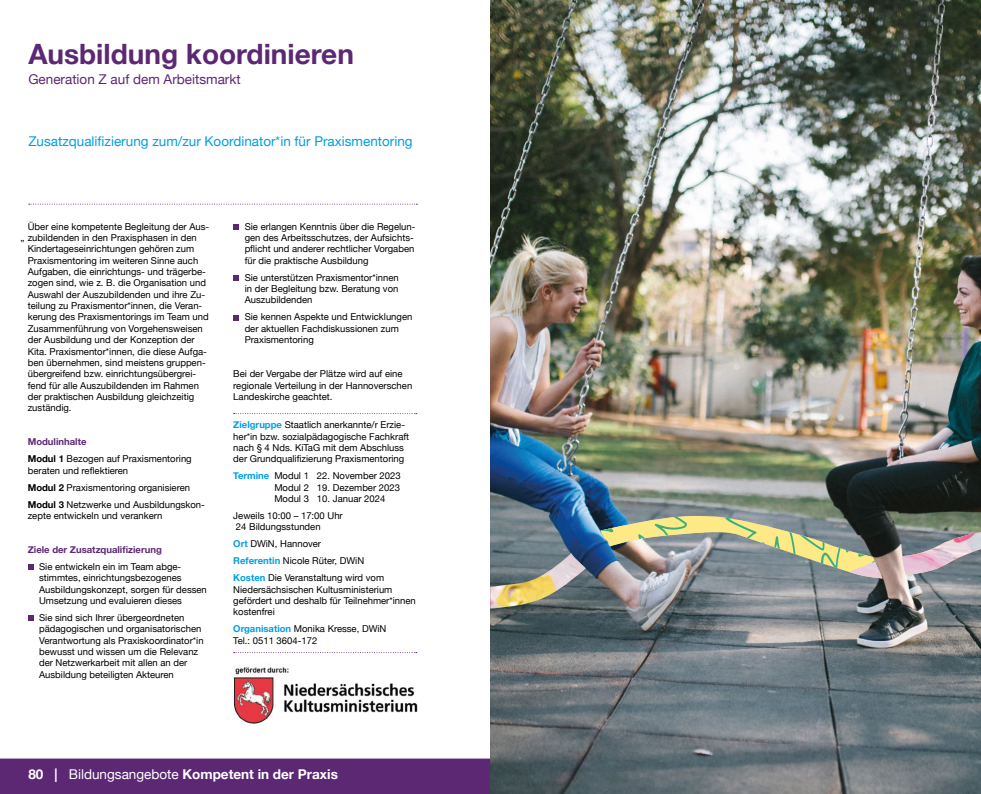
<style>
.page{position:relative;width:981px;height:794px;background:#fff}
.page>*{position:absolute;margin:0;border:0;box-sizing:border-box;transform-origin:0 0}
.t1{font:700 28px "Helvetica Neue";color:#5c2874}
.t2{font:13.5px "Helvetica Neue";color:#009fe3}
.t3{font:700 13.5px "Helvetica Neue";color:#fff}
.t4{font:13.5px "Helvetica Neue";color:#5c2874}
.t5{font:9.5px/11.3px "Helvetica Neue";color:#000}
.t6{font:700 9.5px "Helvetica Neue";color:#5c2874}
.s1{font-weight:700;color:#5c2874}
.s2{font-weight:700}
.s3{font-weight:700;color:#009fe3}
.s4{font-weight:400}
</style>
<div class="page">
<svg style="left:29px;top:204px;width:388px;height:1px"></svg>
<div style="left:0;top:758px;width:490px;height:36px;background:#5c2874"></div>
<svg style="left:28px;top:564px;width:5px;height:6px"></svg>
<svg style="left:28px;top:615px;width:5px;height:6px"></svg>
<svg style="left:233px;top:224px;width:6px;height:6px"></svg>
<svg style="left:233px;top:275px;width:6px;height:6px"></svg>
<svg style="left:233px;top:315px;width:6px;height:5px"></svg>
<svg style="left:234px;top:413px;width:183px;height:1px"></svg>
<svg style="left:234px;top:652px;width:183px;height:1px"></svg>
<img style="left:233px;top:667px;width:184px;height:57px">
<img style="left:490px;top:0;width:491px;height:794px">
<img style="left:490px;top:553px;width:27px;height:55px">
<svg style="left:517px;top:553px;width:69px;height:55px;background:#949482"></svg>
<img style="left:600px;top:516px;width:282px;height:62px">
<img style="left:849px;top:561px;width:33px;height:17px">
<img style="left:902px;top:532px;width:79px;height:43px">
<h1 class="t1" style="left:28px;top:32px;width:327px">Ausbildung koordinieren</h1>
<h2 class="t4" style="left:28px;top:69px;width:214px">Generation Z auf dem Arbeitsmarkt</h2>
<h2 class="t2" style="left:28px;top:132px;width:386px">Zusatzqualifizierung zum/zur Koordinator*in für Praxismentoring</h2>
<p class="t5" style="left:28px;top:221px;width:183px">Über eine kompetente Begleitung der Aus-</p>
<p class="t5" style="left:20px;top:232px;width:178px">„ zubildenden in den Praxisphasen in den</p>
<p class="t5" style="left:28px;top:244px;width:168px">Kindertageseinrichtungen gehören zum</p>
<p class="t5" style="left:28px;top:255px;width:172px">Praxismentoring im weiteren Sinne auch</p>
<p class="t5" style="left:28px;top:266px;width:180px">Aufgaben, die einrichtungs- und trägerbe-</p>
<p class="t5" style="left:28px;top:278px;width:180px">zogen sind, wie z. B. die Organisation und</p>
<p class="t5" style="left:28px;top:289px;width:179px">Auswahl der Auszubildenden und ihre Zu-</p>
<p class="t5" style="left:28px;top:301px;width:176px">teilung zu Praxismentor*innen, die Veran-</p>
<p class="t5" style="left:28px;top:312px;width:182px">kerung des Praxismentorings im Team und</p>
<p class="t5" style="left:28px;top:323px;width:176px">Zusammenführung von Vorgehensweisen</p>
<p class="t5" style="left:28px;top:335px;width:168px">der Ausbildung und der Konzeption der</p>
<p class="t5" style="left:28px;top:346px;width:181px">Kita. Praxismentor*innen, die diese Aufga-</p>
<p class="t5" style="left:28px;top:357px;width:179px">ben übernehmen, sind meistens gruppen-</p>
<p class="t5" style="left:28px;top:369px;width:170px">übergreifend bzw. einrichtungsübergrei-</p>
<p class="t5" style="left:28px;top:380px;width:173px">fend für alle Auszubildenden im Rahmen</p>
<p class="t5" style="left:28px;top:391px;width:168px">der praktischen Ausbildung gleichzeitig</p>
<p class="t5" style="left:28px;top:403px;width:45px">zuständig.</p>
<p class="t5" style="left:28px;top:434px;width:165px;line-height:17px"><span class="s1">Modulinhalte<br></span><span class="s2">Modul 1</span> Bezogen auf Praxismentoring</p>
<p class="t5" style="left:28px;top:462px;width:179px;line-height:17px">beraten und reflektieren<br><span class="s2">Modul 2</span> Praxismentoring organisieren<br><span class="s2">Modul 3</span> Netzwerke und Ausbildungskon-</p>
<p class="t5" style="left:28px;top:510px;width:136px">zepte entwickeln und verankern</p>
<p class="t6" style="left:28px;top:542px;width:136px">Ziele der Zusatzqualifizierung</p>
<p class="t5" style="left:39px;top:561px;width:169px">Sie entwickeln ein im Team abge&shy;stimmtes, einrichtungsbezogenes Ausbildungskonzept, sorgen für dessen Umsetzung und evaluieren dieses</p>
<p class="t5" style="left:39px;top:612px;width:166px">Sie sind sich Ihrer übergeordneten pädagogischen und organisatorischen Verantwortung als Praxiskoordinator*in bewusst und wissen um die Relevanz der Netzwerkarbeit mit allen an der Ausbildung beteiligten Akteuren</p>
<p class="t5" style="left:245px;top:221px;width:172px">Sie erlangen Kenntnis über die Regelun&shy;gen des Arbeitsschutzes, der Aufsichts&shy;pflicht und anderer rechtlicher Vorgaben für die praktische Ausbildung</p>
<p class="t5" style="left:245px;top:272px;width:156px;text-align:justify">Sie unterstützen Praxismentor*innen in der Begleitung bzw. Beratung von Auszubildenden</p>
<p class="t5" style="left:245px;top:312px;width:169px">Sie kennen Aspekte und Entwicklungen der aktuellen Fachdiskussionen zum<br>Praxismentoring</p>
<p class="t5" style="left:233px;top:369px;width:180px">Bei der Vergabe der Plätze wird auf eine regionale Verteilung in der Hannoverschen<br>Landeskirche geachtet.</p>
<p class="t5" style="left:233px;top:420px;width:177px"><span class="s3">Zielgruppe</span> Staatlich anerkannte/r Erzie&shy;her*in bzw. sozialpädagogische Fachkraft nach § 4 Nds. KiTaG mit dem Abschluss der Grundqualifizierung Praxismentoring</p>
<p class="t5" style="left:274px;top:471px;width:128px;text-align:justify;text-indent:-41px"><span class="s3">Termine</span> Modul 1 22. November 2023<br>Modul 2 19. Dezember 2023<br>Modul 3 10. Januar 2024</p>
<p class="t5" style="left:233px;top:510px;width:111px">Jeweils 10:00 – 17:00 Uhr<br>24 Bildungsstunden</p>
<p class="t5" style="left:233px;top:536px;width:152px;line-height:17px"><span class="s3">Ort</span> DWiN, Hannover<br><span class="s3">Referentin</span> Nicole Rüter, DWiN<br><span class="s3">Kosten</span> Die Veranstaltung wird vom</p>
<p class="t5" style="left:233px;top:584px;width:184px">Niedersächsischen Kultusministerium gefördert und deshalb für Teilnehmer*innen kostenfrei</p>
<p class="t5" style="left:233px;top:624px;width:155px"><span class="s3">Organisation</span> Monika Kresse, DWiN<br>Tel.: 0511 3604-172</p>
<h2 class="t3" style="left:14px;top:763px;width:325px">80 80 | <span class="s4">Bildungsangebote</span> Kompetent in der Praxis</h2>
</div>
